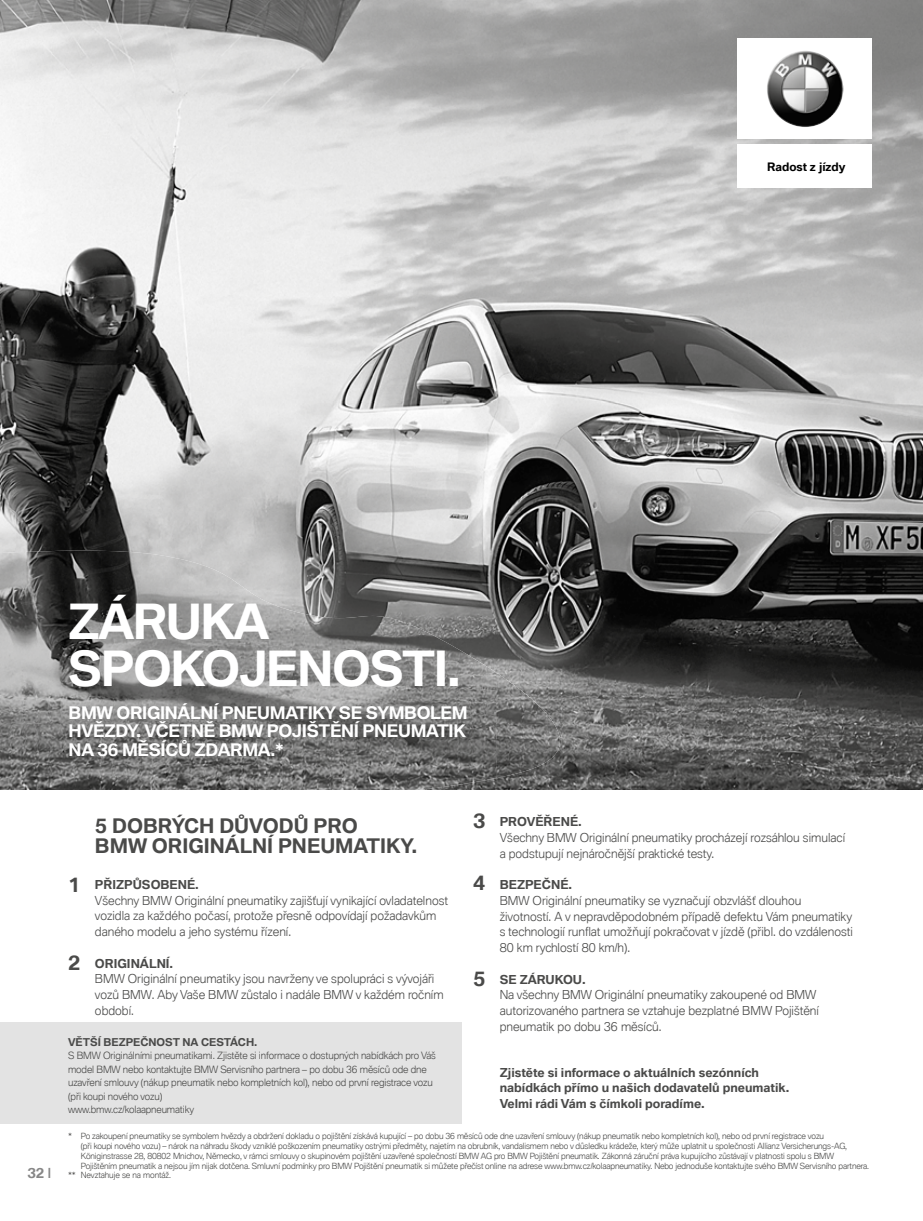
<style>
.page{position:relative;width:923px;height:1221px;background:#fff}
.page>*{position:absolute;margin:0;border:0;box-sizing:border-box;transform-origin:0 0}
.t1{font:700 47.25px/47.2px "BMW Type Global Pro";letter-spacing:-.03em;color:#fff}
.t2{font:700 19.5px/19.5px "BMW Type Global Pro";color:#4a4a49}
.t3{font:700 16.8px/18.6px "BMW Type Global Pro";letter-spacing:-.02em;color:#fff;text-align:justify}
.t4{font:700 13.5px "BMW Type Global Pro";color:#878787}
.t5{font:300 12px/15.8px "BMW Type Global Pro";color:#4a4a49}
.t6{font:700 12px/15.8px "BMW Type Global Pro";color:#4a4a49}
.t7{font:700 11.4px "BMW Type Global Pro";color:#000}
.t8{font:700 10.5px "BMW Type Global Pro";color:#4a4a49}
.t9{font:300 9.75px/13.5px "BMW Type Global Pro";letter-spacing:-.01em;color:#4a4a49}
.t10{font:300 8.25px/9.9px "BMW Type Global Pro";letter-spacing:-.01em;color:#4a4a49}
</style>
<div class="page">
<img style="left:0;top:0;width:923px;height:790px">
<div style="left:737px;top:144px;width:135px;height:44px;background:#fff"></div>
<div style="left:737px;top:39px;width:135px;height:100px;background:#fff"></div>
<img style="left:767px;top:51px;width:76px;height:76px">
<img style="left:0;top:550px;width:293px;height:240px">
<img style="left:293px;top:611px;width:204px;height:179px">
<img style="left:496px;top:672px;width:52px;height:106px">
<img style="left:547px;top:714px;width:18px;height:47px">
<div style="left:0;top:1022px;width:461px;height:102px;background:#e3e3e3"></div>
<h3 class="t7" style="left:767px;top:160px;width:80px">Radost z jízdy</h3>
<h1 class="t1" style="left:68px;top:599px;width:394px">ZÁRUKA<br>SPOKOJENOSTI.</h1>
<h3 class="t3" style="left:69px;top:703px;width:400px">BMW ORIGINÁLNÍ PNEUMATIKY SE SYMBOLEM HVĚZDY. VČETNĚ BMW POJIŠTĚNÍ PNEUMATIK NA 36 MĚSÍCŮ ZDARMA.*</h3>
<h2 class="t2" style="left:68px;top:875px;width:14px">1</h2>
<h2 class="t2" style="left:68px;top:953px;width:14px">2</h2>
<h2 class="t2" style="left:95px;top:817px;width:324px">5 DOBRÝCH DŮVODŮ PRO<br>BMW ORIGINÁLNÍ PNEUMATIKY.</h2>
<h3 class="t6" style="left:95px;top:876px;width:105px">PŘIZPŮSOBENÉ.</h3>
<h3 class="t5" style="left:95px;top:893px;width:354px">Všechny BMW Originální pneumatiky zajišťují vynikající ovladatelnost vozidla za každého počasí, protože přesně odpovídají požadavkům daného modelu a jeho systému řízení.</h3>
<h3 class="t6" style="left:95px;top:955px;width:80px">ORIGINÁLNÍ.</h3>
<h3 class="t5" style="left:95px;top:971px;width:350px">BMW Originální pneumatiky jsou navrženy ve spolupráci s vývojáři vozů BMW. Aby Vaše BMW zůstalo i nadále BMW v každém ročním období.</h3>
<p class="t8" style="left:68px;top:1035px;width:191px">VĚTŠÍ BEZPEČNOST NA CESTÁCH.</p>
<p class="t9" style="left:68px;top:1049px;width:369px">S BMW Originálními pneumatikami. Zjistěte si informace o dostupných nabídkách pro Váš model BMW nebo kontaktujte BMW Servisního partnera – po dobu 36 měsíců ode dne uzavření smlouvy (nákup pneumatik nebo kompletních kol), nebo od první registrace vozu (při koupi nového vozu)<br>www.bmw.cz/kolaapneumatiky</p>
<h2 class="t2" style="left:473px;top:811px;width:14px">3</h2>
<h2 class="t2" style="left:473px;top:873px;width:14px">4</h2>
<h2 class="t2" style="left:473px;top:969px;width:14px">5</h2>
<h3 class="t6" style="left:500px;top:814px;width:84px">PROVĚŘENÉ.</h3>
<h3 class="t5" style="left:500px;top:830px;width:347px">Všechny BMW Originální pneumatiky procházejí rozsáhlou simulací a podstupují nejnáročnější praktické testy.</h3>
<h3 class="t6" style="left:500px;top:877px;width:74px">BEZPEČNÉ.</h3>
<h3 class="t5" style="left:500px;top:893px;width:355px">BMW Originální pneumatiky se vyznačují obzvlášť dlouhou životností. A v nepravděpodobném případě defektu Vám pneumatiky s technologií runflat umožňují pokračovat v jízdě (přibl. do vzdálenosti 80 km rychlostí 80 km/h).</h3>
<h3 class="t6" style="left:500px;top:971px;width:87px">SE ZÁRUKOU.</h3>
<h3 class="t5" style="left:500px;top:987px;width:321px">Na všechny BMW Originální pneumatiky zakoupené od BMW autorizovaného partnera se vztahuje bezplatné BMW Pojištění pneumatik po dobu 36 měsíců.</h3>
<h3 class="t6" style="left:500px;top:1064px;width:291px">Zjistěte si informace o aktuálních sezónních nabídkách přímo u našich dodavatelů pneumatik.<br>Velmi rádi Vám s čímkoli poradíme.</h3>
<p class="t10" style="left:81px;top:1131px;width:790px;text-indent:-13px">* Po zakoupení pneumatiky se symbolem hvězdy a obdržení dokladu o pojištění získává kupující – po dobu 36 měsíců ode dne uzavření smlouvy (nákup pneumatik nebo kompletních kol), nebo od první registrace vozu<br>(při koupi nového vozu) – nárok na náhradu škody vzniklé poškozením pneumatiky ostrými předměty, najetím na obrubník, vandalismem nebo v důsledku krádeže, který může uplatnit u společnosti Allianz Versicherungs-AG, Königinstrasse 28, 80802 Mnichov, Německo, v rámci smlouvy o skupinovém pojištění uzavřené společností BMW AG pro BMW Pojištění pneumatik. Zákonná záruční práva kupujícího zůstávají v platnosti spolu s BMW Pojištěním pneumatik a nejsou jím nijak dotčena. Smluvní podmínky pro BMW Pojištění pneumatik si můžete přečíst online na adrese www.bmw.cz/kolaapneumatiky. Nebo jednoduše kontaktujte svého BMW Servisního partnera.</p>
<h3 class="t4" style="left:27px;top:1165px;width:25px">32 |</h3>
<p class="t10" style="left:68px;top:1170px;width:105px">** Nevztahuje se na montáž.</p>
</div>
